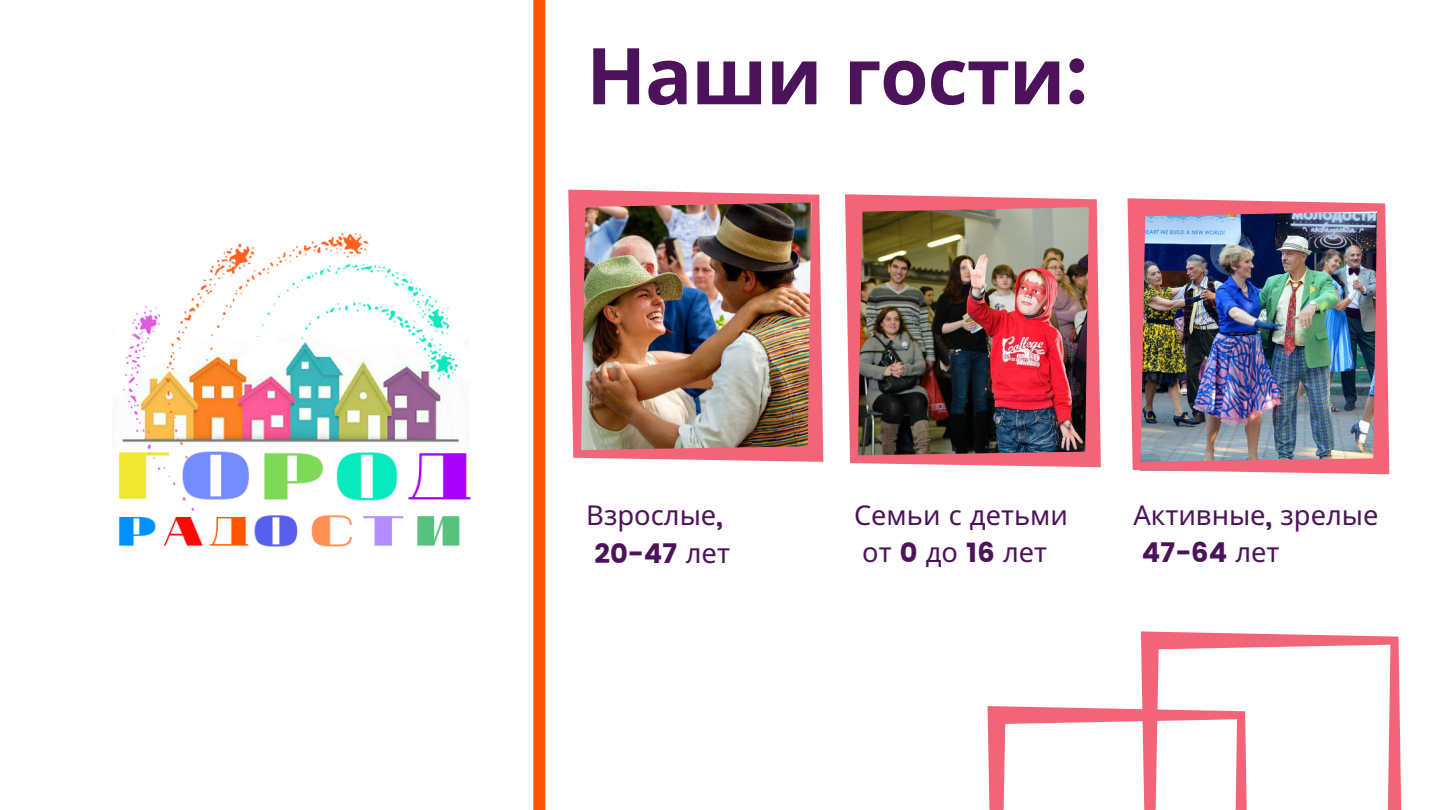
<style>
.page{position:relative;width:1440px;height:810px;background:#fff}
.page>*{position:absolute;margin:0;border:0;box-sizing:border-box;transform-origin:0 0}
.t1{font:700 78.3px "Noto Sans";letter-spacing:-.015em;color:#4d135a}
.t2{font:27.3px "Noto Sans";color:#4d135a}
.t3{font:27.3px "Poppins";color:#4d135a}
.t4{font:27.2px/37.4px "Noto Sans";color:#4d135a;text-align:center}
.s1{font-family:"Poppins";font-weight:400}
.s2{font-family:"Poppins"}
.s3{font-family:"Noto Sans"}
</style>
<div class="page">
<div style="left:533px;top:0;width:12px;height:810px;background:#ff5700"></div>
<img style="left:119px;top:232px;width:352px;height:315px">
<img style="left:1128px;top:198px;width:261px;height:276px">
<img style="left:845px;top:194px;width:256px;height:273px">
<img style="left:568px;top:190px;width:255px;height:272px">
<svg style="left:988px;top:706px;width:153px;height:104px"></svg>
<svg style="left:1141px;top:631px;width:261px;height:179px"></svg>
<h1 class="t1" style="left:586px;top:21px;width:505px">Наши гости<span class="s1">:</span></h1>
<p class="t2" style="left:586px;top:496px;width:138px">Взрослые<span class="s2">,</span></p>
<p class="t3" style="left:594px;top:537px;width:137px">20-47 <span class="s3">лет</span></p>
<p class="t4" style="left:854px;top:496px;width:215px">Семьи с детьми от <span class="s2">0</span> до <span class="s2">16</span> лет</p>
<p class="t2" style="left:1133px;top:496px;width:247px">Активные<span class="s2">,</span> зрелые</p>
<p class="t3" style="left:1142px;top:537px;width:139px">47-64 <span class="s3">лет</span></p>
</div>
